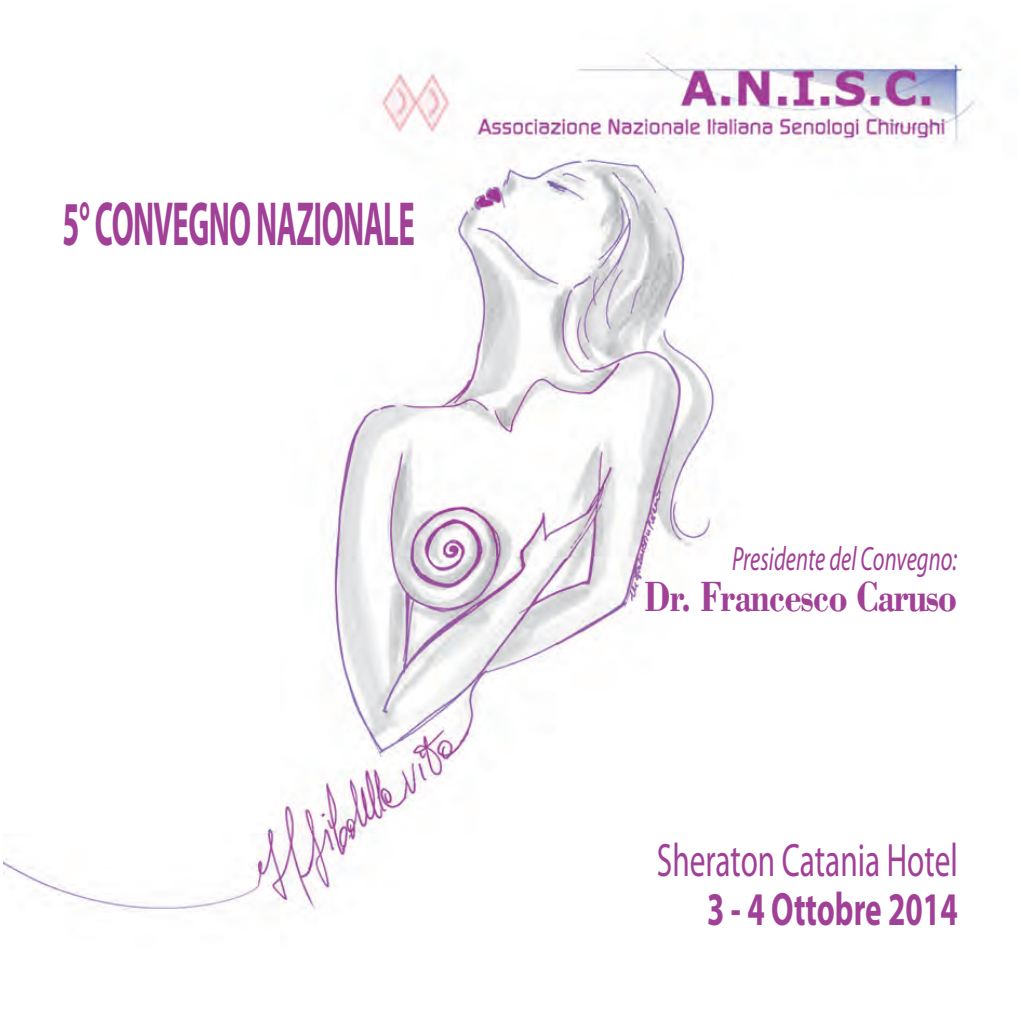
<style>
.page{position:relative;width:1021px;height:1021px;background:#fff}
.page>*{position:absolute;margin:0;border:0;box-sizing:border-box;transform-origin:0 0}
.t1{font:700 62.55px "Myriad Pro";letter-spacing:-.02em;color:#a04097;scale:.49 1}
.t2{font:47.02px "Myriad Pro";color:#a04097;scale:.67 1}
.t3{font:700 47.02px "Myriad Pro";color:#a04097;scale:.67 1}
.t4{font:700 43.65px "Bodoni Std";letter-spacing:-.04em;color:#a04097;scale:.8 1}
.t5{font:italic 33.75px "Myriad Pro";color:#a04097;scale:.67 1}
</style>
<div class="page">
<img style="left:3px;top:52px;width:972px;height:860px">
<h1 class="t1" style="left:63px;top:183px;width:720px">5° CONVEGNO NAZIONALE</h1>
<p class="t5" style="left:732px;top:538px;width:337px">Presidente del Convegno:</p>
<p class="t4" style="left:643px;top:569px;width:393px">Dr. Francesco Caruso</p>
<h2 class="t2" style="left:657px;top:830px;width:450px">Sheraton Catania Hotel</h2>
<h2 class="t3" style="left:707px;top:878px;width:375px">3 - 4 Ottobre 2014</h2>
</div>
